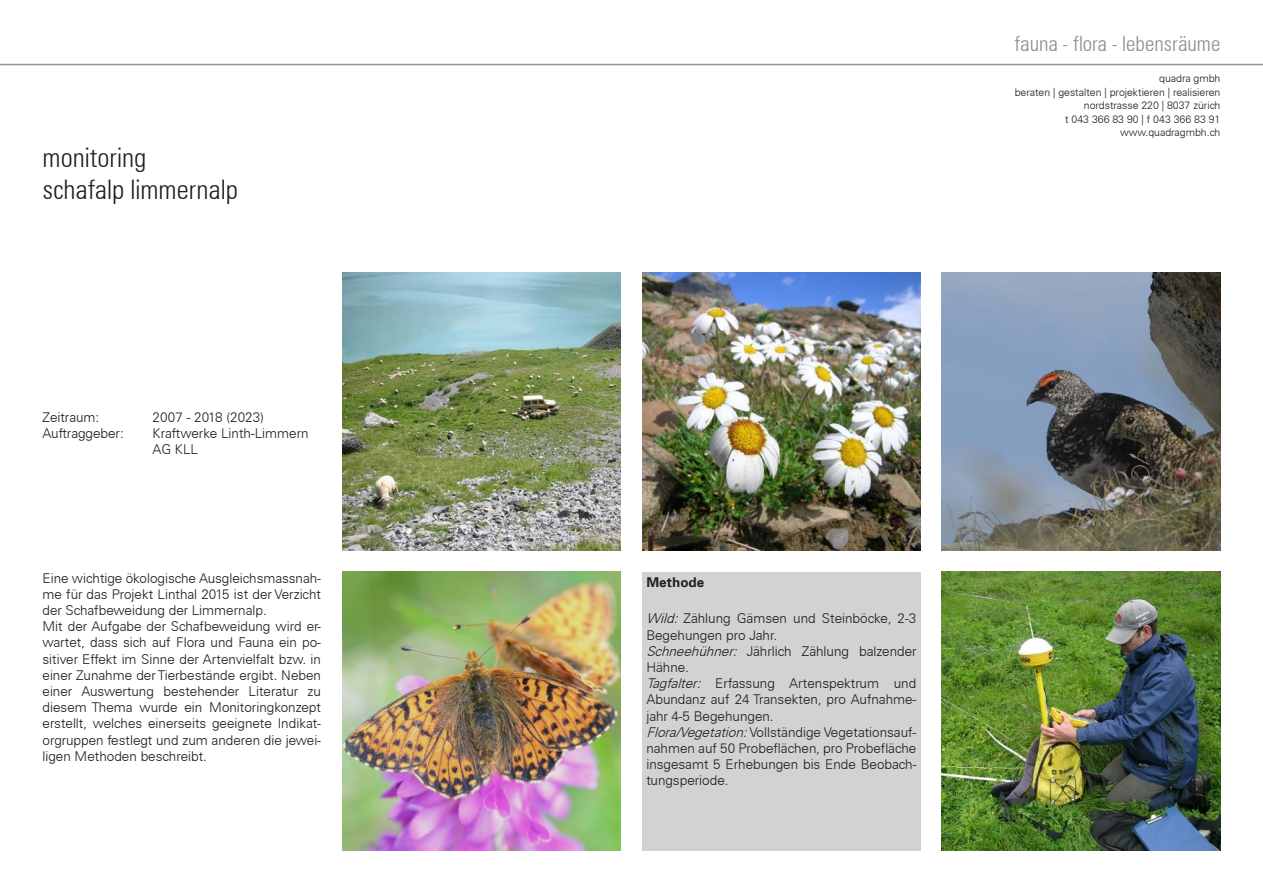
<style>
.page{position:relative;width:1263px;height:893px;background:#fff}
.page>*{position:absolute;margin:0;border:0;box-sizing:border-box;transform-origin:0 0}
.t1{font:300 27px/32.4px "Univers S 47 Condensed";color:#231f20}
.t2{font:300 21px "Univers S 47 Condensed";color:#8a8c8f}
.t3{font:300 13.5px/16.2px "Univers S";color:#231f20}
.t4{font:700 13.5px "Univers S";color:#231f20}
.t5{font:300 10.5px/13.5px "Univers S";color:#231f20;text-align:right}
.s1{font-style:italic}
</style>
<div class="page">
<hr style="left:0;top:64px;width:1263px;height:1px;background:#939598">
<img style="left:942px;top:272px;width:278px;height:279px">
<img style="left:942px;top:572px;width:278px;height:278px">
<img style="left:642px;top:272px;width:279px;height:279px">
<div style="left:642px;top:572px;width:279px;height:278px;background:#d1d2d4"></div>
<img style="left:342px;top:272px;width:279px;height:279px">
<img style="left:342px;top:572px;width:279px;height:278px">
<h1 class="t1" style="left:43px;top:141px;width:197px">monitoring<br>schafalp limmernalp</h1>
<p class="t3" style="left:43px;top:409px;width:83px">Zeitraum:<br>Auftraggeber:</p>
<p class="t3" style="left:153px;top:409px;width:158px">2007 - 2018 (2023)<br>Kraftwerke Linth-Limmern<br>AG KLL</p>
<p class="t3" style="left:43px;top:570px;width:280px">Eine wichtige ökologische Ausgleichsmassnah&shy;me für das Projekt Linthal 2015 ist der Verzicht der Schafbeweidung der Limmernalp.<br>Mit der Aufgabe der Schafbeweidung wird er&shy;wartet, dass sich auf Flora und Fauna ein po&shy;sitiver Effekt im Sinne der Artenvielfalt bzw. in einer Zunahme der Tierbestände ergibt. Neben einer Auswertung bestehender Literatur zu diesem Thema wurde ein Monitoringkonzept erstellt, welches einerseits geeignete Indikat&shy;orgruppen festlegt und zum anderen die jewei&shy;ligen Methoden beschreibt.</p>
<h2 class="t2" style="left:1014px;top:32px;width:207px">fauna - flora - lebensräume</h2>
<p class="t5" style="left:1015px;top:72px;width:207px">quadra gmbh<br>beraten | gestalten | projektieren | realisieren nordstrasse 220 | 8037 zürich<br>t 043 366 83 90 | f 043 366 83 91 www.quadragmbh.ch</p>
<p class="t4" style="left:646px;top:574px;width:60px">Methode</p>
<p class="t3" style="left:646px;top:610px;width:272px"><span class="s1">Wild:</span> Zählung Gämsen und Steinböcke, 2-3<br>Begehungen pro Jahr.<br><span class="s1">Schneehühner:</span> Jährlich Zählung balzender Hähne.<br><span class="s1">Tagfalter:</span> Erfassung Artenspektrum und Abundanz auf 24 Transekten, pro Aufnahme&shy;jahr 4-5 Begehungen.<br><span class="s1">Flora/Vegetation:</span>Vollständige Vegetationsauf&shy;nahmen auf 50 Probeflächen, pro Probefläche insgesamt 5 Erhebungen bis Ende Beobach&shy;tungsperiode.</p>
</div>
